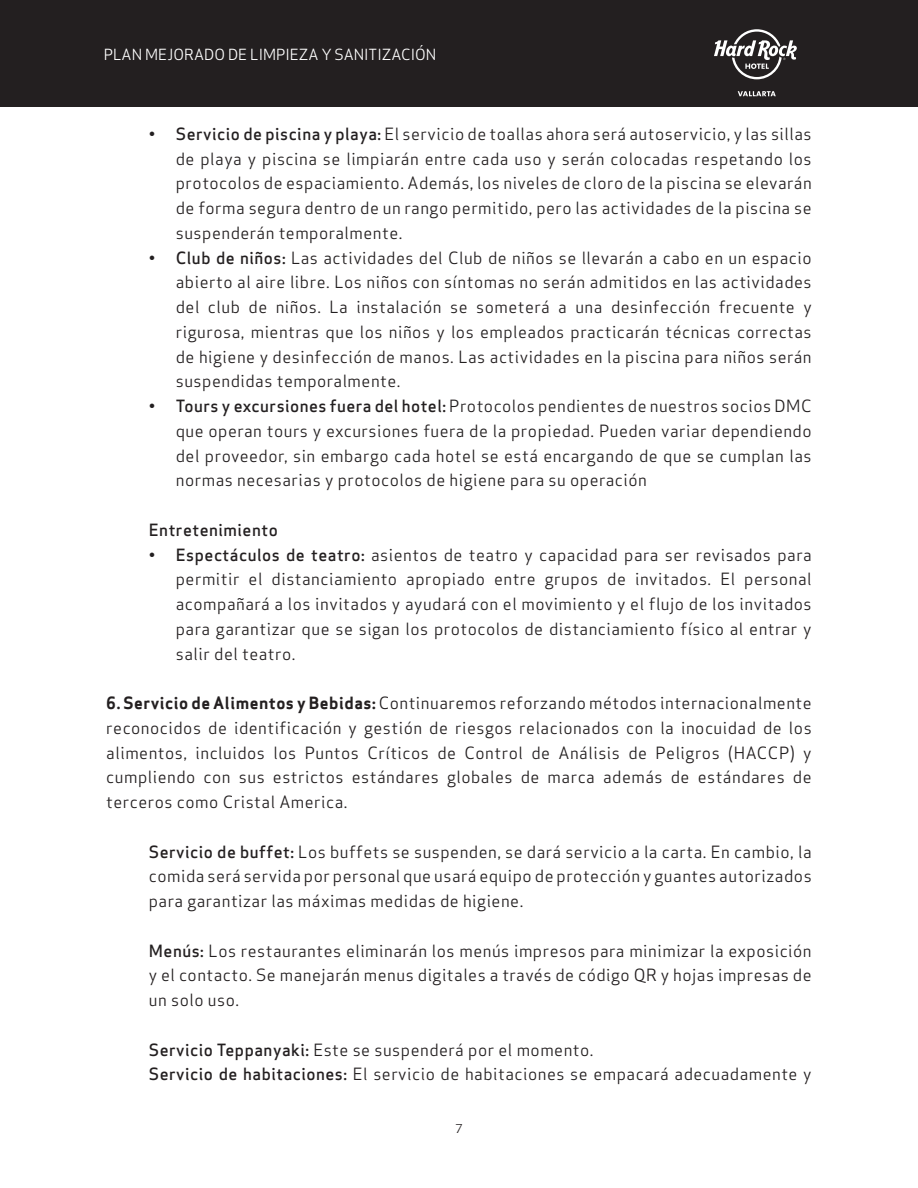
<style>
.page{position:relative;width:918px;height:1188px;background:#fff}
.page>*{position:absolute;margin:0;border:0;box-sizing:border-box;transform-origin:0 0}
.t1{font:16.5px/24.8px "Apex Sans";letter-spacing:.03em;color:#231f20;text-align:justify}
.t2{font:500 16.5px "Apex Sans";letter-spacing:.03em;color:#231f20}
.t3{font:15px "Apex Sans";color:#fff}
.t4{font:12px "Apex Sans";color:#231f20}
.s1{font-weight:500}
.s2{font-weight:700}
</style>
<div class="page">
<div style="left:0;top:0;width:918px;height:106px;background:#231f20"></div>
<svg style="left:714px;top:29px;width:83px;height:50px"></svg>
<svg style="left:738px;top:91px;width:38px;height:5px"></svg>
<p class="t3" style="left:104px;top:42px;width:334px">PLAN MEJORADO DE LIMPIEZA Y SANITIZACIÓN</p>
<p class="t1" style="left:176px;top:120px;width:637px;text-indent:-27px"><span class="s1">• Servicio de piscina y playa:</span> El servicio de toallas ahora será autoservicio, y las sillas de playa y piscina se limpiarán entre cada uso y serán colocadas respetando los protocolos de espaciamiento. Además, los niveles de cloro de la piscina se elevarán de forma segura dentro de un rango permitido, pero las actividades de la piscina se suspenderán temporalmente.</p>
<p class="t1" style="left:176px;top:244px;width:637px;text-indent:-27px"><span class="s1">• Club de niños:</span> Las actividades del Club de niños se llevarán a cabo en un espacio abierto al aire libre. Los niños con síntomas no serán admitidos en las actividades del club de niños. La instalación se someterá a una desinfección frecuente y rigurosa, mientras que los niños y los empleados practicarán técnicas correctas de higiene y desinfección de manos. Las actividades en la piscina para niños serán suspendidas temporalmente.</p>
<p class="t1" style="left:176px;top:392px;width:637px;text-indent:-27px"><span class="s1">• Tours y excursiones fuera del hotel:</span> Protocolos pendientes de nuestros socios DMC que operan tours y excursiones fuera de la propiedad. Pueden variar dependiendo del proveedor, sin embargo cada hotel se está encargando de que se cumplan las normas necesarias y protocolos de higiene para su operación</p>
<p class="t2" style="left:149px;top:515px;width:130px">Entretenimiento</p>
<p class="t1" style="left:176px;top:541px;width:637px;text-indent:-27px"><span class="s1">• Espectáculos de teatro:</span> asientos de teatro y capacidad para ser revisados para permitir el distanciamiento apropiado entre grupos de invitados. El personal acompañará a los invitados y ayudará con el movimiento y el flujo de los invitados para garantizar que se sigan los protocolos de distanciamiento físico al entrar y salir del teatro.</p>
<p class="t1" style="left:106px;top:689px;width:707px"><span class="s2">6. Servicio de Alimentos y Bebidas:</span> Continuaremos reforzando métodos internacionalmente reconocidos de identificación y gestión de riesgos relacionados con la inocuidad de los alimentos, incluidos los Puntos Críticos de Control de Análisis de Peligros (HACCP) y cumpliendo con sus estrictos estándares globales de marca además de estándares de terceros como Cristal America.</p>
<p class="t1" style="left:149px;top:838px;width:664px"><span class="s1">Servicio de buffet:</span> Los buffets se suspenden, se dará servicio a la carta. En cambio, la comida será servida por personal que usará equipo de protección y guantes autorizados para garantizar las máximas medidas de higiene.</p>
<p class="t1" style="left:149px;top:937px;width:664px"><span class="s1">Menús:</span> Los restaurantes eliminarán los menús impresos para minimizar la exposición y el contacto. Se manejarán menus digitales a través de código QR y hojas impresas de un solo uso.</p>
<p class="t1" style="left:149px;top:1036px;width:446px"><span class="s1">Servicio Teppanyaki:</span> Este se suspenderá por el momento.</p>
<p class="t1" style="left:149px;top:1060px;width:664px"><span class="s1">Servicio de habitaciones:</span> El servicio de habitaciones se empacará adecuadamente y</p>
<p class="t4" style="left:455px;top:1119px;width:9px">7</p>
</div>
